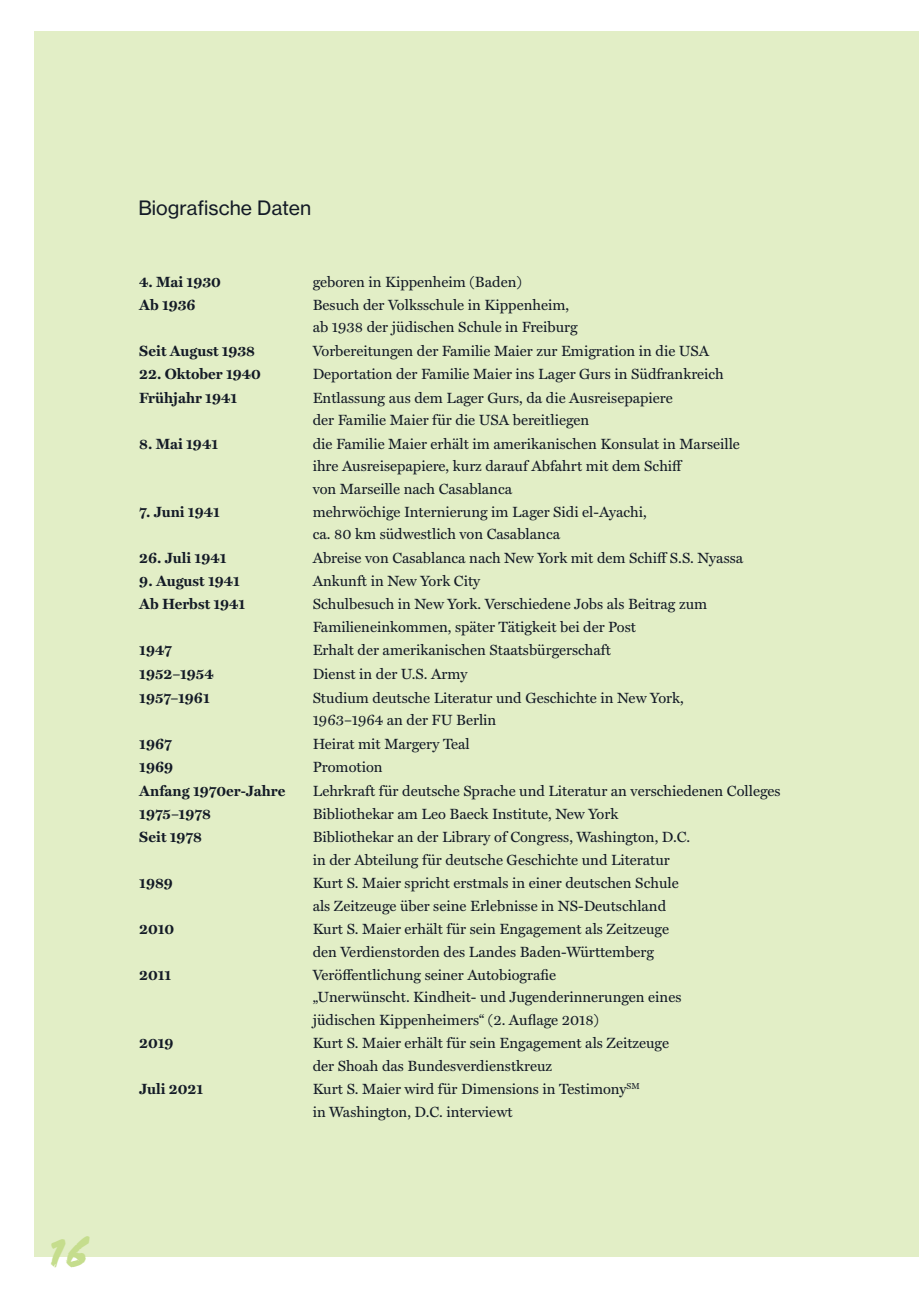
<style>
.page{position:relative;width:919px;height:1289px;background:#fff}
.page>*{position:absolute;margin:0;border:0;box-sizing:border-box;transform-origin:0 0}
.t1{font:43.5px "Flood Std";color:#c5dd8d}
.t2{font:19.5px "N Haas Grotesk TX Pro 55 Rg";color:#131a26}
.t3{font:14.85px/22.5px "Miller Text";color:#131a26}
.t4{font:700 14.85px "Miller Text";color:#131a26}
</style>
<div class="page">
<div style="left:34px;top:32px;width:884px;height:1224px;background:#e2eec6"></div>
<h1 class="t1" style="left:49px;top:1226px;width:43px">16</h1>
<h2 class="t2" style="left:138px;top:196px;width:174px">Biografische Daten</h2>
<p class="t4" style="left:139px;top:270px;width:83px">4. Mai 1930</p>
<p class="t3" style="left:312px;top:269px;width:211px">geboren in Kippenheim (Baden)</p>
<p class="t4" style="left:139px;top:293px;width:58px">Ab 1936</p>
<p class="t3" style="left:312px;top:292px;width:267px">Besuch der Volksschule in Kippenheim, ab 1938 der jüdischen Schule in Freiburg</p>
<p class="t4" style="left:139px;top:339px;width:117px">Seit August 1938</p>
<p class="t3" style="left:312px;top:338px;width:398px">Vorbereitungen der Familie Maier zur Emigration in die USA</p>
<p class="t4" style="left:139px;top:362px;width:123px">22. Oktober 1940</p>
<p class="t3" style="left:312px;top:362px;width:412px">Deportation der Familie Maier ins Lager Gurs in Südfrankreich</p>
<p class="t4" style="left:139px;top:386px;width:99px">Frühjahr 1941</p>
<p class="t3" style="left:312px;top:385px;width:361px">Entlassung aus dem Lager Gurs, da die Ausreisepapiere der Familie Maier für die USA bereitliegen</p>
<p class="t4" style="left:139px;top:431px;width:80px">8. Mai 1941</p>
<p class="t3" style="left:312px;top:431px;width:428px">die Familie Maier erhält im amerikanischen Konsulat in Marseille ihre Ausreisepapiere, kurz darauf Abfahrt mit dem Schiff<br>von Marseille nach Casablanca</p>
<p class="t4" style="left:139px;top:500px;width:82px">7. Juni 1941</p>
<p class="t3" style="left:312px;top:499px;width:335px">mehrwöchige Internierung im Lager Sidi el-Ayachi, ca. 80 km südwestlich von Casablanca</p>
<p class="t4" style="left:139px;top:546px;width:89px">26. Juli 1941</p>
<p class="t3" style="left:312px;top:545px;width:432px">Abreise von Casablanca nach New York mit dem Schiff S.S. Nyassa</p>
<p class="t4" style="left:139px;top:569px;width:102px">9. August 1941</p>
<p class="t3" style="left:312px;top:568px;width:169px">Ankunft in New York City</p>
<p class="t4" style="left:139px;top:592px;width:107px">Ab Herbst 1941</p>
<p class="t3" style="left:312px;top:592px;width:396px">Schulbesuch in New York. Verschiedene Jobs als Beitrag zum<br>Familieneinkommen, später Tätigkeit bei der Post</p>
<p class="t4" style="left:139px;top:638px;width:34px">1947</p>
<p class="t3" style="left:312px;top:638px;width:300px">Erhalt der amerikanischen Staatsbürgerschaft</p>
<p class="t4" style="left:139px;top:662px;width:76px">1952–1954</p>
<p class="t3" style="left:312px;top:661px;width:156px">Dienst in der U.S. Army</p>
<p class="t4" style="left:139px;top:686px;width:72px">1957–1961</p>
<p class="t3" style="left:312px;top:685px;width:373px">Studium deutsche Literatur und Geschichte in New York,<br>1963–1964 an der FU Berlin</p>
<p class="t4" style="left:139px;top:732px;width:34px">1967</p>
<p class="t3" style="left:312px;top:731px;width:159px">Heirat mit Margery Teal</p>
<p class="t4" style="left:139px;top:755px;width:35px">1969</p>
<p class="t3" style="left:312px;top:754px;width:71px">Promotion</p>
<p class="t4" style="left:139px;top:778px;width:148px">Anfang 1970er-Jahre</p>
<p class="t3" style="left:312px;top:778px;width:469px">Lehrkraft für deutsche Sprache und Literatur an verschiedenen Colleges</p>
<p class="t4" style="left:139px;top:802px;width:73px">1975–1978</p>
<p class="t3" style="left:312px;top:801px;width:307px">Bibliothekar am Leo Baeck Institute, New York</p>
<p class="t4" style="left:139px;top:825px;width:64px">Seit 1978</p>
<p class="t3" style="left:312px;top:824px;width:379px">Bibliothekar an der Library of Congress, Washington, D.C. in der Abteilung für deutsche Geschichte und Literatur</p>
<p class="t4" style="left:139px;top:871px;width:35px">1989</p>
<p class="t3" style="left:312px;top:870px;width:367px">Kurt S. Maier spricht erstmals in einer deutschen Schule als Zeitzeuge über seine Erlebnisse in NS-Deutschland</p>
<p class="t4" style="left:139px;top:917px;width:37px">2010</p>
<p class="t3" style="left:312px;top:916px;width:358px">Kurt S. Maier erhält für sein Engagement als Zeitzeuge den Verdienstorden des Landes Baden-Württemberg</p>
<p class="t4" style="left:139px;top:963px;width:34px">2011</p>
<p class="t3" style="left:312px;top:962px;width:370px">Veröffentlichung seiner Autobiografie<br>„Unerwünscht. Kindheit- und Jugenderinnerungen eines jüdischen Kippenheimers“ (2. Auflage 2018)</p>
<p class="t4" style="left:139px;top:1031px;width:36px">2019</p>
<p class="t3" style="left:312px;top:1030px;width:358px">Kurt S. Maier erhält für sein Engagement als Zeitzeuge der Shoah das Bundesverdienstkreuz</p>
<p class="t4" style="left:139px;top:1077px;width:65px">Juli 2021</p>
<p class="t3" style="left:312px;top:1076px;width:328px">Kurt S. Maier wird für Dimensions in Testimony<sup>SM </sup>in Washington, D.C. interviewt</p>
</div>
